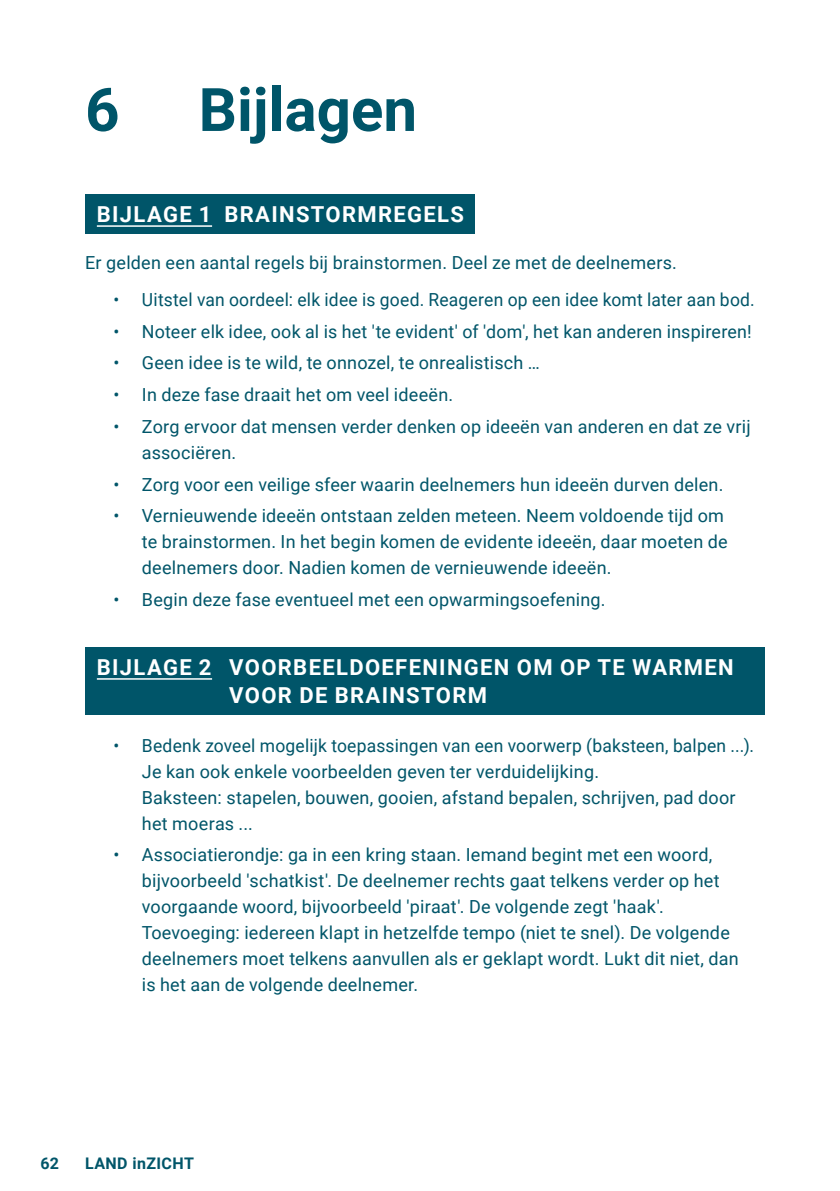
<style>
.page{position:relative;width:840px;height:1191px;background:#fff}
.page>*{position:absolute;margin:0;border:0;box-sizing:border-box;transform-origin:0 0}
.t1{font:700 60px "Roboto";color:#005569}
.t2{font:700 22px/28px "Roboto";letter-spacing:.06em;color:#fff}
.t3{font:18px/26px "Roboto";letter-spacing:.01em;color:#005569}
.t4{font:700 16px "Roboto";letter-spacing:.025em;color:#005569}
</style>
<div class="page">
<div style="left:85px;top:194px;width:389px;height:40px;background:#005569"></div>
<hr style="left:97px;top:225px;width:115px;height:2px;background:#fff">
<div style="left:85px;top:647px;width:679px;height:67px;background:#005569"></div>
<hr style="left:97px;top:678px;width:115px;height:1px;background:#fff">
<h1 class="t1" style="left:85px;top:68px;width:36px">6</h1>
<h1 class="t1" style="left:198px;top:68px;width:220px">Bijlagen</h1>
<p class="t2" style="left:97px;top:199px;width:368px">BIJLAGE 1 BRAINSTORMREGELS</p>
<p class="t3" style="left:85px;top:249px;width:593px">Er gelden een aantal regels bij brainstormen. Deel ze met de deelnemers.</p>
<p class="t3" style="left:113px;top:286px;width:642px">• Uitstel van oordeel: elk idee is goed. Reageren op een idee komt later aan bod.</p>
<p class="t3" style="left:113px;top:318px;width:639px">• Noteer elk idee, ook al is het 'te evident' of 'dom', het kan anderen inspireren!</p>
<p class="t3" style="left:113px;top:349px;width:428px">• Geen idee is te wild, te onnozel, te onrealistisch …</p>
<p class="t3" style="left:113px;top:381px;width:341px">• In deze fase draait het om veel ideeën.</p>
<p class="t3" style="left:142px;top:413px;width:610px;text-indent:-28px">• Zorg ervoor dat mensen verder denken op ideeën van anderen en dat ze vrij associëren.</p>
<p class="t3" style="left:113px;top:470px;width:611px">• Zorg voor een veilige sfeer waarin deelnemers hun ideeën durven delen.</p>
<p class="t3" style="left:142px;top:502px;width:587px;text-indent:-28px">• Vernieuwende ideeën ontstaan zelden meteen. Neem voldoende tijd om te brainstormen. In het begin komen de evidente ideeën, daar moeten de deelnemers door. Nadien komen de vernieuwende ideeën.</p>
<p class="t3" style="left:113px;top:586px;width:493px">• Begin deze fase eventueel met een opwarmingsoefening.</p>
<p class="t2" style="left:229px;top:652px;width:505px;text-indent:-132px">BIJLAGE 2 VOORBEELDOEFENINGEN OM OP TE WARMEN<br>VOOR DE BRAINSTORM</p>
<p class="t3" style="left:142px;top:731px;width:613px;text-indent:-28px">• Bedenk zoveel mogelijk toepassingen van een voorwerp (baksteen, balpen ...).<br>Je kan ook enkele voorbeelden geven ter verduidelijking.<br>Baksteen: stapelen, bouwen, gooien, afstand bepalen, schrijven, pad door het moeras ...</p>
<p class="t3" style="left:142px;top:841px;width:598px;text-indent:-28px">• Associatierondje: ga in een kring staan. Iemand begint met een woord, bijvoorbeeld 'schatkist'. De deelnemer rechts gaat telkens verder op het voorgaande woord, bijvoorbeeld 'piraat'. De volgende zegt 'haak'.<br>Toevoeging: iedereen klapt in hetzelfde tempo (niet te snel). De volgende deelnemers moet telkens aanvullen als er geklapt wordt. Lukt dit niet, dan is het aan de volgende deelnemer.</p>
<p class="t4" style="left:41px;top:1152px;width:20px">62</p>
<p class="t4" style="left:85px;top:1152px;width:110px">LAND inZICHT</p>
</div>
